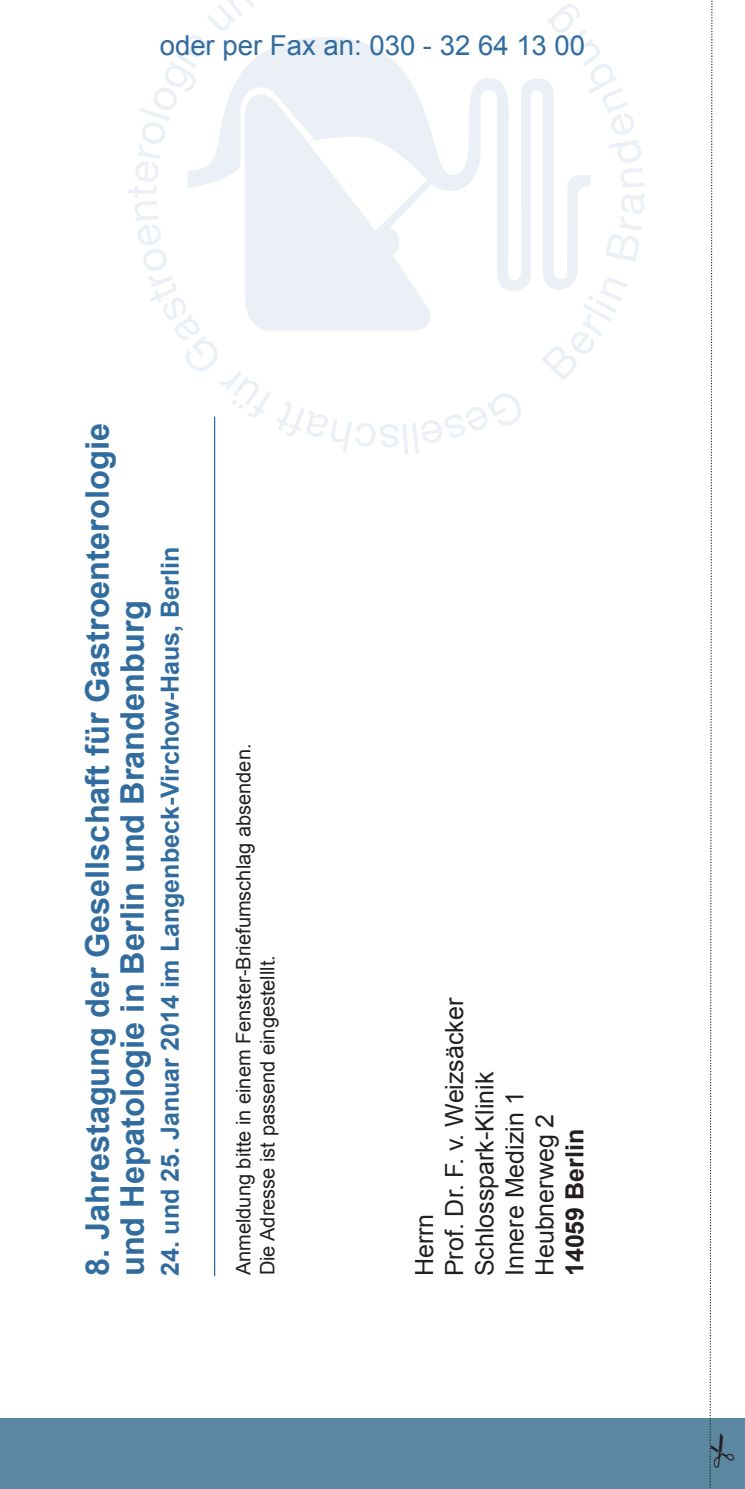
<style>
.page{position:relative;width:745px;height:1489px;background:#fff}
.page>*{position:absolute;margin:0;border:0;box-sizing:border-box;transform-origin:0 0}
.t1{font:700 32.5px/35px "Arial";color:#316c9f}
.t2{font:27.5px "Arial";color:#316c9f}
.t3{font:25px/30px "Arial";color:#231f20}
.t4{font:700 25px "Arial";color:#316c9f}
.t5{font:700 25px "Arial";color:#231f20}
.t6{font:20px/24px "Arial";color:#231f20}
</style>
<div class="page">
<div style="left:0;top:1417px;width:744px;height:71px;background:#5c87a1"></div>
<hr style="left:214px;top:416px;width:1px;height:860px;background:#316c9f">
<svg style="left:522px;top:79px;width:56px;height:210px;fill:#eef2f7"></svg>
<svg style="left:541px;top:277px;width:86px;height:104px"></svg>
<svg style="left:546px;top:4px;width:98px;height:257px"></svg>
<svg style="left:128px;top:0;width:394px;height:455px"></svg>
<svg style="left:708px;top:0;width:26px;height:1489px"></svg>
<p class="t2" style="left:160px;top:28px;width:426px">oder per Fax an: 030 - 32 64 13 00</p>
<p class="t1" style="left:81px;top:1276px;width:854px;rotate:-90deg">8. Jahrestagung der Gesellschaft für Gastroenterologie und Hepatologie in Berlin und Brandenburg</p>
<p class="t4" style="left:153px;top:1276px;width:730px;rotate:-90deg">24. und 25. Januar 2014 im Langenbeck-Virchow-Haus, Berlin</p>
<p class="t6" style="left:231px;top:1275px;width:533px;rotate:-90deg">Anmeldung bitte in einem Fenster-Briefumschlag absenden.<br>Die Adresse ist passend eingestelllt.</p>
<p class="t3" style="left:409px;top:1276px;width:280px;rotate:-90deg">Herrn<br>Prof. Dr. F. v. Weizsäcker<br>Schlosspark-Klinik<br>Innere Medizin 1<br>Heubnerweg 2</p>
<p class="t5" style="left:558px;top:1276px;width:149px;rotate:-90deg">14059 Berlin</p>
</div>
